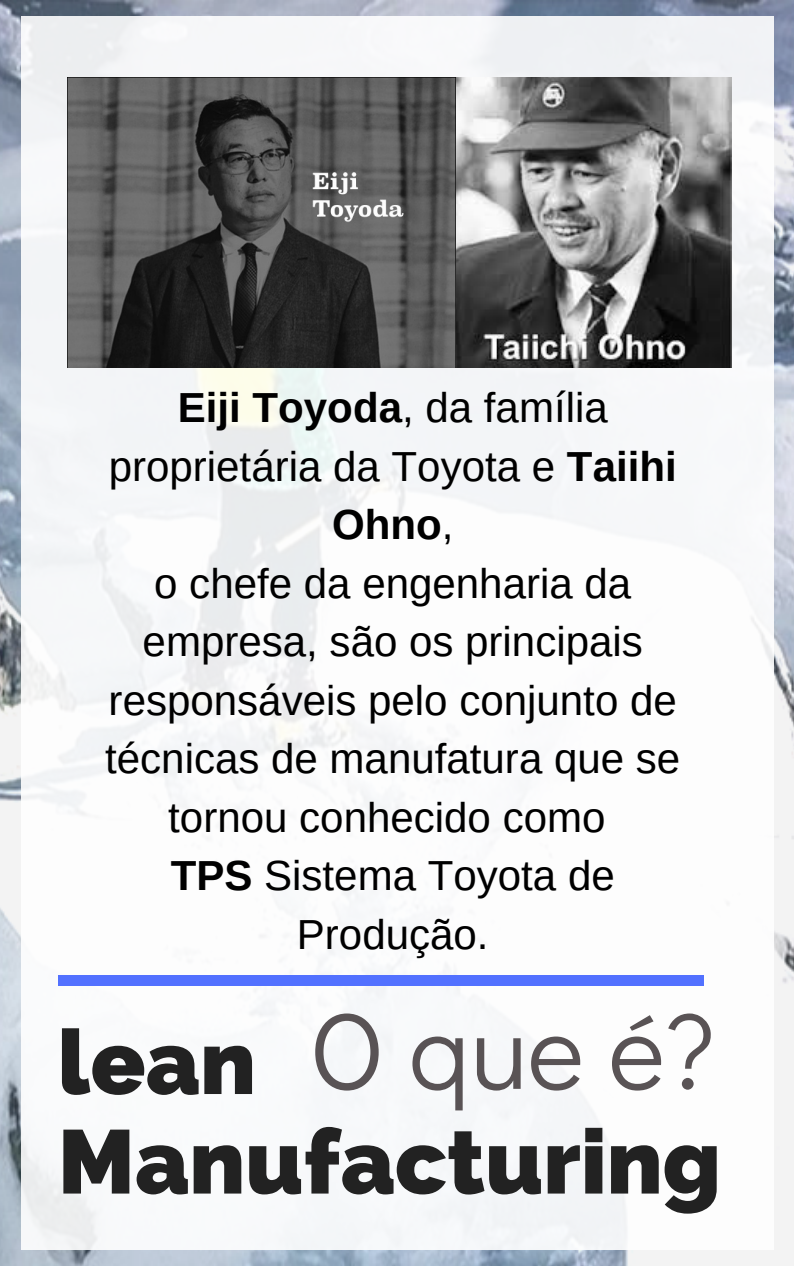
<style>
.page{position:relative;width:794px;height:1266px;background:#fff}
.page>*{position:absolute;margin:0;border:0;box-sizing:border-box;transform-origin:0 0}
.t1{font:108.07px "Didact Gothic";color:#595355}
.t2{font:800 90.07px "Raleway";color:#222}
.t3{font:42px/58.5px "Arimo";color:#000;text-align:center}
.s1{font-weight:700}
.s2{font-family:"Raleway";font-weight:800;font-size:90.07px;color:#222}
</style>
<div class="page">
<img style="left:0;top:0;width:793px;height:1266px">
<div style="left:21px;top:17px;width:751px;height:1233px;background:#fff"></div>
<div style="left:58px;top:975px;width:645px;height:11px;background:#5271ff"></div>
<img style="left:455px;top:78px;width:276px;height:289px">
<img style="left:68px;top:78px;width:387px;height:289px">
<p class="t3" style="left:105px;top:378px;width:576px"><span class="s1">Eiji Toyoda</span>, da família proprietária da Toyota e <span class="s1">Taiihi<br>Ohno</span>,<br>o chefe da engenharia da empresa, são os principais responsáveis pelo conjunto de técnicas de manufatura que se tornou conhecido como<br><span class="s1">TPS</span> Sistema Toyota de<br>Produção.</p>
<h1 class="t1" style="left:58px;top:975px;width:658px"><span class="s2">lean</span> O que é?</h1>
<h2 class="t2" style="left:58px;top:1109px;width:664px">Manufacturing</h2>
</div>
